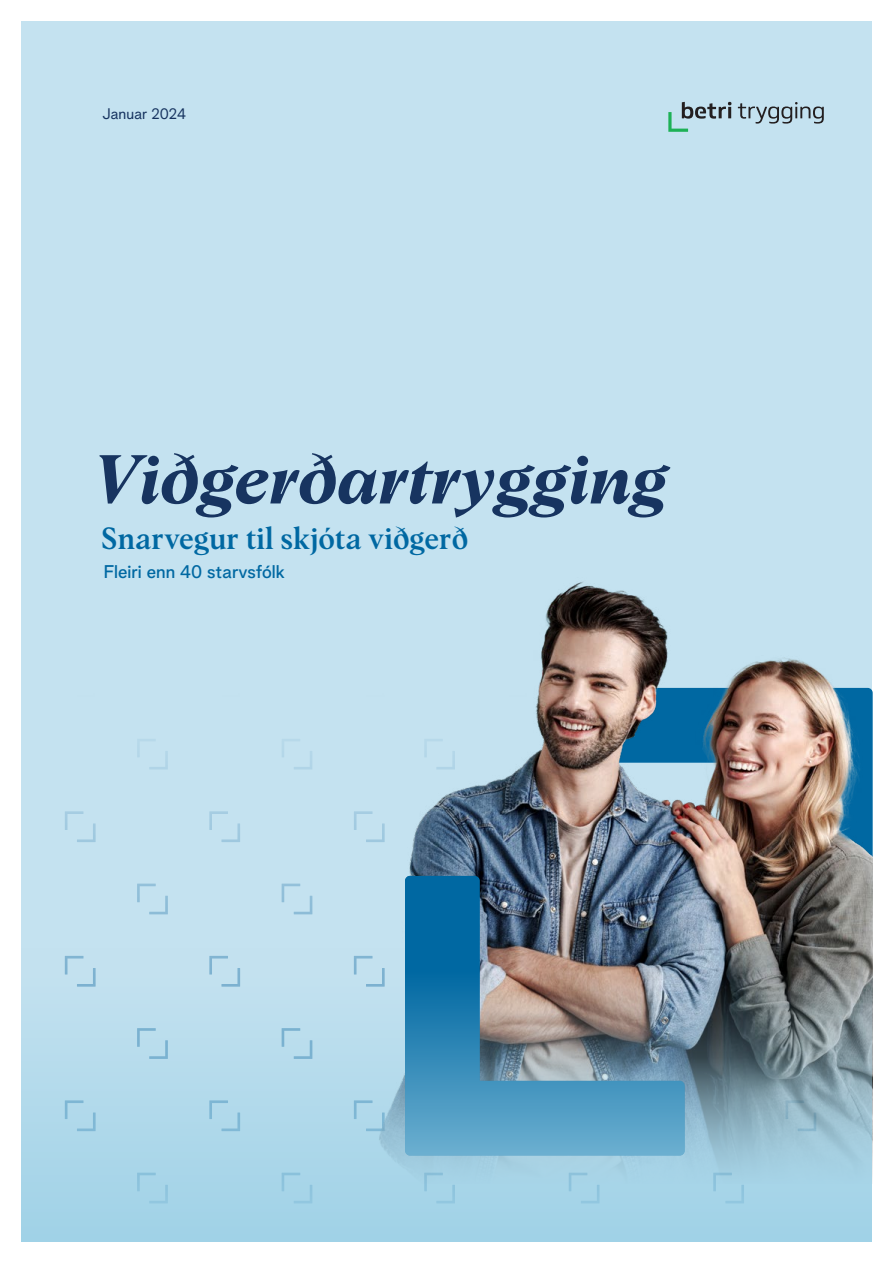
<style>
.page{position:relative;width:893px;height:1263px;background:#fff}
.page>*{position:absolute;margin:0;border:0;box-sizing:border-box;transform-origin:0 0}
.t1{font:italic 67.5px "Albra Text Semi";letter-spacing:.01em;color:#173460}
.t2{font:500 30px "Albra Text";color:#0068a2}
.t3{font:500 18px "Albra Grotesk";color:#0068a2}
.t4{font:15px "Albra Grotesk";color:#173460}
</style>
<div class="page">
<div style="left:21px;top:21px;width:851px;height:1221px;background:#c4e2f0"></div>
<svg style="left:738px;top:102px;width:86px;height:22px"></svg>
<svg style="left:668px;top:102px;width:63px;height:30px"></svg>
<svg style="left:65px;top:811px;width:31px;height:31px"></svg>
<img style="left:137px;top:582px;width:736px;height:596px">
<svg style="left:405px;top:876px;width:280px;height:72px;background:#3c6483"></svg>
<svg style="left:21px;top:948px;width:851px;height:294px"></svg>
<p class="t4" style="left:102px;top:102px;width:86px">Januar 2024</p>
<h1 class="t1" style="left:92px;top:429px;width:576px">Viðgerðartrygging</h1>
<p class="t2" style="left:101px;top:516px;width:369px">Snarvegur til skjóta viðgerð</p>
<p class="t3" style="left:104px;top:558px;width:183px">Fleiri enn 40 starvsfólk</p>
</div>
